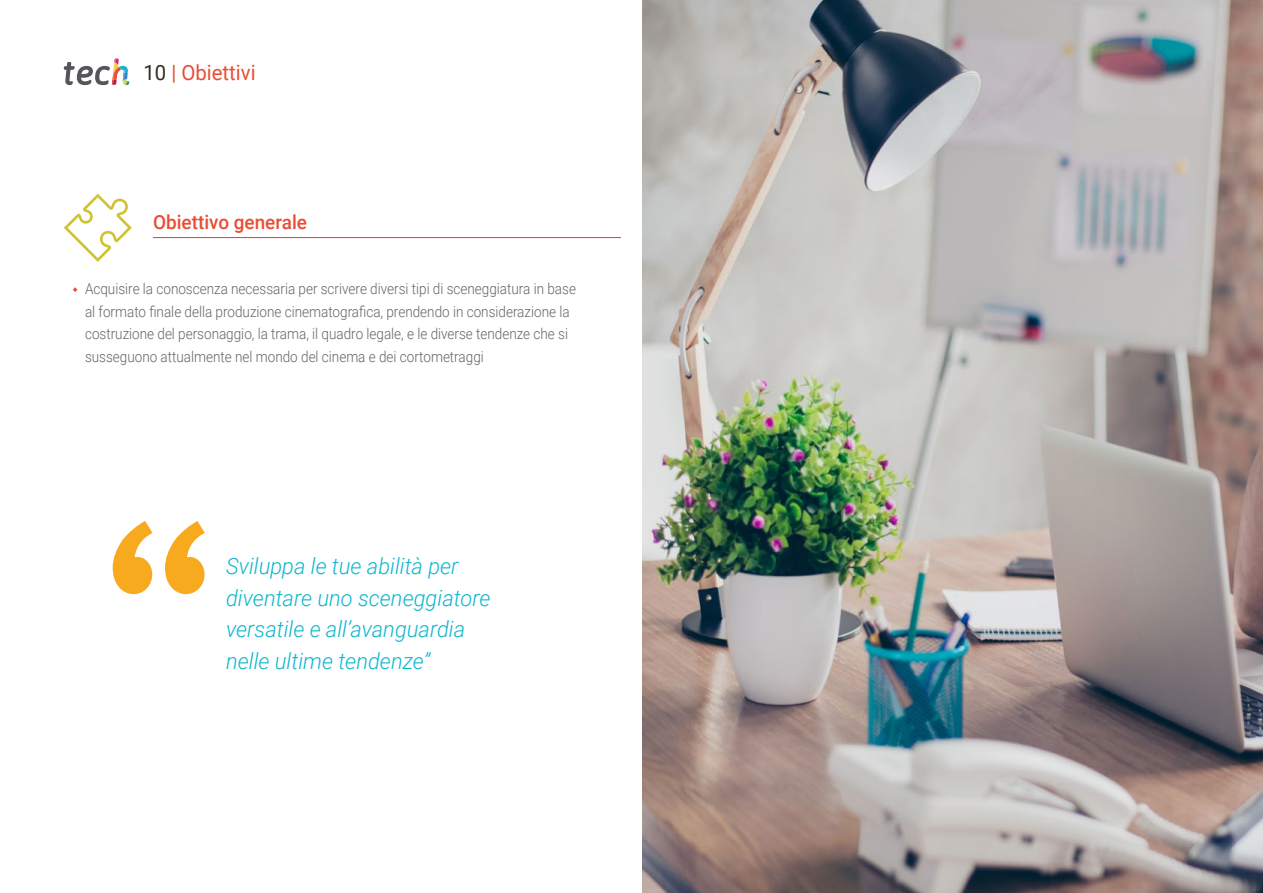
<style>
.page{position:relative;width:1263px;height:893px;background:#fff}
.page>*{position:absolute;margin:0;border:0;box-sizing:border-box;transform-origin:0 0}
.t1{font:italic 300 22.5px/31.5px "Roboto";color:#0fb6cf}
.t2{font:21px "Roboto";color:#e94d35}
.t3{font:500 19.5px "Roboto";color:#e94d35}
.t4{font:300 15px/22.5px "Roboto";color:#61646a;scale:.9 1}
.s1{color:#312e20}
</style>
<div class="page">
<hr style="left:153px;top:237px;width:468px;height:1px;background:#e94d35">
<svg style="left:64px;top:194px;width:68px;height:68px"></svg>
<svg style="left:64px;top:58px;width:65px;height:28px"></svg>
<img style="left:642px;top:0;width:621px;height:893px">
<svg style="left:113px;top:521px;width:92px;height:73px"></svg>
<h2 class="t2" style="left:144px;top:57px;width:114px"><span class="s1">10</span> | Obiettivi</h2>
<h3 class="t3" style="left:153px;top:209px;width:155px">Obiettivo generale</h3>
<p class="t4" style="left:85px;top:277px;width:547px">Acquisire la conoscenza necessaria per scrivere diversi tipi di sceneggiatura in base al formato finale della produzione cinematografica, prendendo in considerazione la costruzione del personaggio, la trama, il quadro legale, e le diverse tendenze che si susseguono attualmente nel mondo del cinema e dei cortometraggi</p>
<h1 class="t1" style="left:226px;top:550px;width:266px">Sviluppa le tue abilità per diventare uno sceneggiatore versatile e all’avanguardia nelle ultime tendenze”</h1>
</div>
